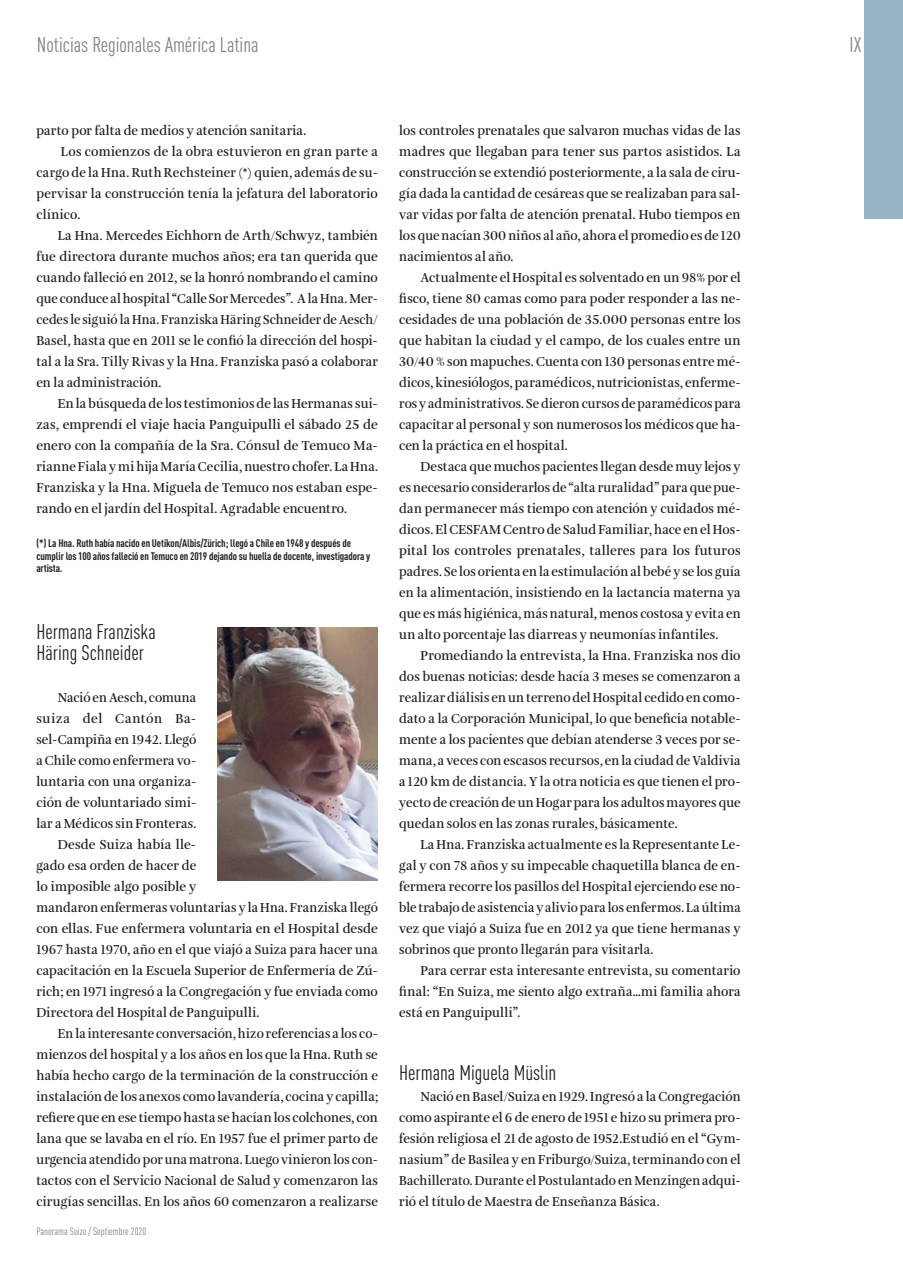
<style>
.page{position:relative;width:903px;height:1274px;background:#fff}
.page>*{position:absolute;margin:0;border:0;box-sizing:border-box;transform-origin:0 0}
.t1{font:condensed 21px/21px "DINOT";color:#231f20}
.t2{font:condensed 21px "DINOT";color:#808285}
.t3{font:600 13.5px/21px "Amalia Pro";letter-spacing:.01em;color:#231f20;text-align:justify;scale:.95 1}
.t4{font:600 13.5px/21px "Amalia Pro";letter-spacing:.01em;color:#231f20;text-align:justify;scale:.96 1}
.t5{font:600 13.5px "Amalia Pro";letter-spacing:.01em;color:#231f20}
.t6{font:600 13.5px "Amalia Pro";letter-spacing:.01em;color:#231f20;scale:.93 1}
.t7{font:600 13.5px "Amalia Pro";letter-spacing:.01em;color:#231f20;scale:.94 1}
.t8{font:600 13.5px "Amalia Pro";letter-spacing:.045em;color:#231f20}
.t9{font:700 condensed 10.8px/12.8px "DINOT";letter-spacing:-.01em;color:#231f20}
.t10{font:condensed 10.5px "DINOT";color:#808285}
</style>
<div class="page">
<div style="left:863px;top:0;width:40px;height:219px;background:#99b3c6"></div>
<img style="left:218px;top:627px;width:160px;height:253px">
<h1 class="t2" style="left:37px;top:33px;width:223px">Noticias Regionales América Latina</h1>
<h1 class="t2" style="left:849px;top:33px;width:13px">IX</h1>
<p class="t3" style="left:36px;top:120px;width:285px">parto por falta de medios y atención sanitaria.</p>
<p class="t4" style="left:61px;top:141px;width:332px">Los comienzos de la obra estuvieron en gran parte a</p>
<p class="t3" style="left:36px;top:162px;width:361px">cargo de la Hna. Ruth Rechsteiner (*) quien, además de su-</p>
<p class="t4" style="left:36px;top:183px;width:357px">pervisar la construcción tenía la jefatura del laboratorio</p>
<p class="t3" style="left:36px;top:204px;width:48px">clínico.</p>
<p class="t3" style="left:58px;top:225px;width:338px">La Hna. Mercedes Eichhorn de Arth/Schwyz, también</p>
<p class="t5" style="left:36px;top:248px;width:343px">fue directora durante muchos años; era tan querida que</p>
<p class="t3" style="left:36px;top:267px;width:361px">cuando falleció en 2012, se la honró nombrando el camino</p>
<p class="t6" style="left:36px;top:290px;width:369px">que conduce al hospital “Calle Sor Mercedes”. A la Hna. Mer-</p>
<p class="t6" style="left:36px;top:311px;width:369px">cedes le siguió la Hna. Franziska Häring Schneider de Aesch/</p>
<p class="t3" style="left:36px;top:330px;width:361px">Basel, hasta que en 2011 se le confió la dirección del hospi-</p>
<p class="t3" style="left:36px;top:351px;width:361px">tal a la Sra. Tilly Rivas y la Hna. Franziska pasó a colaborar</p>
<p class="t3" style="left:36px;top:372px;width:133px">en la administración.</p>
<p class="t3" style="left:58px;top:393px;width:338px">En la búsqueda de los testimonios de las Hermanas sui-</p>
<p class="t5" style="left:36px;top:416px;width:343px">zas, emprendí el viaje hacia Panguipulli el sábado 25 de</p>
<p class="t5" style="left:36px;top:437px;width:343px">enero con la compañía de la Sra. Cónsul de Temuco Ma-</p>
<p class="t3" style="left:36px;top:456px;width:361px">rianne Fiala y mi hija María Cecilia, nuestro chofer. La Hna.</p>
<p class="t3" style="left:36px;top:477px;width:361px">Franziska y la Hna. Miguela de Temuco nos estaban espe-</p>
<p class="t3" style="left:36px;top:498px;width:328px">rando en el jardín del Hospital. Agradable encuentro.</p>
<p class="t9" style="left:36px;top:536px;width:335px">(*) La Hna. Ruth había nacido en Uetikon/Albis/Zürich; llegó a Chile en 1948 y después de cumplir los 100 años falleció en Temuco en 2019 dejando su huella de docente, investigadora y artista.</p>
<h1 class="t1" style="left:36px;top:621px;width:121px">Hermana Franziska<br>Häring Schneider</h1>
<p class="t7" style="left:58px;top:689px;width:149px">Nació en Aesch, comuna</p>
<p class="t8" style="left:36px;top:710px;width:161px">suiza del Cantón Ba-</p>
<p class="t3" style="left:36px;top:729px;width:170px">sel-Campiña en 1942. Llegó</p>
<p class="t7" style="left:36px;top:752px;width:172px">a Chile como enfermera vo-</p>
<p class="t3" style="left:36px;top:771px;width:170px">luntaria con una organiza-</p>
<p class="t4" style="left:36px;top:792px;width:168px">ción de voluntariado simi-</p>
<p class="t3" style="left:36px;top:813px;width:170px">lar a Médicos sin Fronteras.</p>
<p class="t5" style="left:58px;top:836px;width:140px">Desde Suiza había lle-</p>
<p class="t3" style="left:36px;top:855px;width:170px">gado esa orden de hacer de</p>
<p class="t5" style="left:36px;top:878px;width:161px">lo imposible algo posible y</p>
<p class="t7" style="left:36px;top:899px;width:365px">mandaron enfermeras voluntarias y la Hna. Franziska llegó</p>
<p class="t5" style="left:36px;top:920px;width:343px">con ellas. Fue enfermera voluntaria en el Hospital desde</p>
<p class="t3" style="left:36px;top:939px;width:361px">1967 hasta 1970, año en el que viajó a Suiza para hacer una</p>
<p class="t4" style="left:36px;top:960px;width:357px">capacitación en la Escuela Superior de Enfermería de Zú-</p>
<p class="t3" style="left:36px;top:981px;width:361px">rich; en 1971 ingresó a la Congregación y fue enviada como</p>
<p class="t3" style="left:36px;top:1002px;width:236px">Directora del Hospital de Panguipulli.</p>
<p class="t7" style="left:58px;top:1025px;width:342px">En la interesante conversación, hizo referencias a los co-</p>
<p class="t3" style="left:36px;top:1044px;width:361px">mienzos del hospital y a los años en los que la Hna. Ruth se</p>
<p class="t4" style="left:36px;top:1065px;width:357px">había hecho cargo de la terminación de la construcción e</p>
<p class="t3" style="left:36px;top:1086px;width:361px">instalación de los anexos como lavandería, cocina y capilla;</p>
<p class="t3" style="left:36px;top:1107px;width:361px">refiere que en ese tiempo hasta se hacían los colchones, con</p>
<p class="t3" style="left:36px;top:1128px;width:361px">lana que se lavaba en el río. En 1957 fue el primer parto de</p>
<p class="t6" style="left:36px;top:1151px;width:369px">urgencia atendido por una matrona. Luego vinieron los con-</p>
<p class="t3" style="left:36px;top:1170px;width:361px">tactos con el Servicio Nacional de Salud y comenzaron las</p>
<p class="t3" style="left:36px;top:1191px;width:361px">cirugías sencillas. En los años 60 comenzaron a realizarse</p>
<p class="t10" style="left:36px;top:1225px;width:111px">Panorama Suizo / Septiembre 2020</p>
<p class="t3" style="left:399px;top:120px;width:361px">los controles prenatales que salvaron muchas vidas de las madres que llegaban para tener sus partos asistidos. La construcción se extendió posteriormente, a la sala de ciru&shy;gía dada la cantidad de cesáreas que se realizaban para sal&shy;var vidas por falta de atención prenatal. Hubo tiempos en los que nacían 300 niños al año, ahora el promedio es de 120 nacimientos al año.</p>
<p class="t3" style="left:399px;top:267px;width:361px;text-indent:21px">Actualmente el Hospital es solventado en un 98% por el fisco, tiene 80 camas como para poder responder a las ne&shy;cesidades de una población de 35.000 personas entre los que habitan la ciudad y el campo, de los cuales entre un 30/40 % son mapuches. Cuenta con 130 personas entre mé&shy;dicos, kinesiólogos, paramédicos, nutricionistas, enferme&shy;ros y administrativos. Se dieron cursos de paramédicos para capacitar al personal y son numerosos los médicos que ha&shy;cen la práctica en el hospital.</p>
<p class="t3" style="left:399px;top:456px;width:361px;text-indent:21px">Destaca que muchos pacientes llegan desde muy lejos y es necesario considerarlos de “alta ruralidad” para que pue&shy;dan permanecer más tiempo con atención y cuidados mé&shy;dicos. El CESFAM Centro de Salud Familiar, hace en el Hos&shy;pital los controles prenatales, talleres para los futuros padres. Se los orienta en la estimulación al bebé y se los guía en la alimentación, insistiendo en la lactancia materna ya que es más higiénica, más natural, menos costosa y evita en un alto porcentaje las diarreas y neumonías infantiles.</p>
<p class="t4" style="left:399px;top:645px;width:357px;text-indent:21px">Promediando la entrevista, la Hna. Franziska nos dio dos buenas noticias: desde hacía 3 meses se comenzaron a realizar diálisis en un terreno del Hospital cedido en como&shy;dato a la Corporación Municipal, lo que beneficia notable&shy;mente a los pacientes que debían atenderse 3 veces por se&shy;mana, a veces con escasos recursos, en la ciudad de Valdivia a 120 km de distancia. Y la otra noticia es que tienen el pro&shy;yecto de creación de un Hogar para los adultos mayores que quedan solos en las zonas rurales, básicamente.</p>
<p class="t3" style="left:399px;top:834px;width:361px;text-indent:21px">La Hna. Franziska actualmente es la Representante Le&shy;gal y con 78 años y su impecable chaquetilla blanca de en&shy;fermera recorre los pasillos del Hospital ejerciendo ese no&shy;ble trabajo de asistencia y alivio para los enfermos. La última vez que viajó a Suiza fue en 2012 ya que tiene hermanas y sobrinos que pronto llegarán para visitarla.</p>
<p class="t3" style="left:399px;top:960px;width:361px;text-indent:21px">Para cerrar esta interesante entrevista, su comentario final: “En Suiza, me siento algo extraña…mi familia ahora está en Panguipulli”.</p>
<h1 class="t1" style="left:399px;top:1062px;width:159px">Hermana Miguela Müslin</h1>
<p class="t3" style="left:399px;top:1086px;width:361px;text-indent:21px">Nació en Basel/Suiza en 1929. Ingresó a la Congregación como aspirante el 6 de enero de 1951 e hizo su primera pro&shy;fesión religiosa el 21 de agosto de 1952.Estudió en el “Gym&shy;nasium” de Basilea y en Friburgo/Suiza, terminando con el Bachillerato. Durante el Postulantado en Menzingen adqui&shy;rió el título de Maestra de Enseñanza Básica.</p>
</div>
